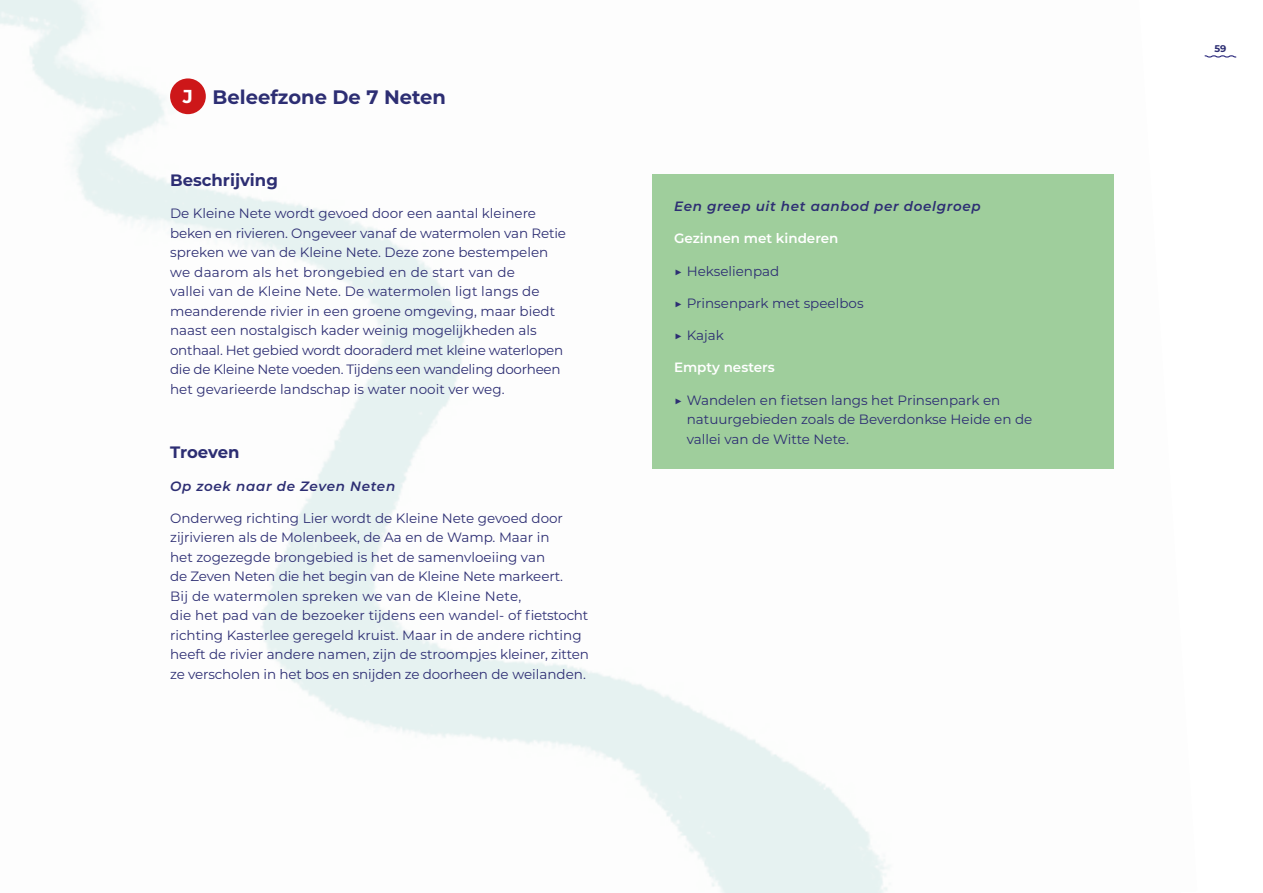
<style>
.page{position:relative;width:1263px;height:893px;background:#fff}
.page>*{position:absolute;margin:0;border:0;box-sizing:border-box;transform-origin:0 0}
.t1{font:700 19.5px "Montserrat";color:#2d2e73}
.t2{font:700 16.5px "Montserrat";color:#2d2e73}
.t3{font:13.5px/19.5px "Montserrat";color:#2d2e73}
.t4{font:italic 600 13.5px "Montserrat";letter-spacing:.05em;color:#2d2e73}
.t5{font:600 13.5px "Montserrat";color:#fff}
.t6{font:700 9.75px "Montserrat";color:#2d2e73}
.s1{font-size:18.75px;color:#fff}
</style>
<div class="page">
<div style="left:653px;top:174px;width:461px;height:295px;background:#9fce9c"></div>
<svg style="left:1204px;top:55px;width:32px;height:3px"></svg>
<div style="left:170px;top:78px;width:36px;height:36px;background:#cd1719;border-radius:50%"></div>
<h1 class="t1" style="left:183px;top:83px;width:265px"><span class="s1">J</span> Beleefzone De 7 Neten</h1>
<p class="t2" style="left:170px;top:168px;width:109px">Beschrijving</p>
<p class="t3" style="left:170px;top:203px;width:397px">De Kleine Nete wordt gevoed door een aantal kleinere beken en rivieren. Ongeveer vanaf de watermolen van Retie spreken we van de Kleine Nete. Deze zone bestempelen we daarom als het brongebied en de start van de<br>vallei van de Kleine Nete. De watermolen ligt langs de meanderende rivier in een groene omgeving, maar biedt naast een nostalgisch kader weinig mogelijkheden als onthaal. Het gebied wordt dooraderd met kleine waterlopen die de Kleine Nete voeden. Tijdens een wandeling doorheen het gevarieerde landschap is water nooit ver weg.</p>
<p class="t2" style="left:170px;top:441px;width:71px">Troeven</p>
<p class="t4" style="left:170px;top:476px;width:227px">Op zoek naar de Zeven Neten</p>
<p class="t3" style="left:170px;top:508px;width:420px">Onderweg richting Lier wordt de Kleine Nete gevoed door zijrivieren als de Molenbeek, de Aa en de Wamp. Maar in<br>het zogezegde brongebied is het de samenvloeiing van<br>de Zeven Neten die het begin van de Kleine Nete markeert.<br>Bij de watermolen spreken we van de Kleine Nete,<br>die het pad van de bezoeker tijdens een wandel- of fietstocht richting Kasterlee geregeld kruist. Maar in de andere richting heeft de rivier andere namen, zijn de stroompjes kleiner, zitten ze verscholen in het bos en snijden ze doorheen de weilanden.</p>
<p class="t4" style="left:674px;top:197px;width:308px">Een greep uit het aanbod per doelgroep</p>
<p class="t5" style="left:674px;top:229px;width:166px">Gezinnen met kinderen</p>
<p class="t3" style="left:674px;top:261px;width:107px">▶ Hekselienpad</p>
<p class="t3" style="left:674px;top:293px;width:191px">▶ Prinsenpark met speelbos</p>
<p class="t3" style="left:674px;top:325px;width:51px">▶ Kajak</p>
<p class="t5" style="left:674px;top:358px;width:102px">Empty nesters</p>
<p class="t3" style="left:687px;top:390px;width:347px;text-indent:-13px">▶ Wandelen en fietsen langs het Prinsenpark en natuurgebieden zoals de Beverdonkse Heide en de vallei van de Witte Nete.</p>
<p class="t6" style="left:1214px;top:41px;width:14px">59</p>
</div>
